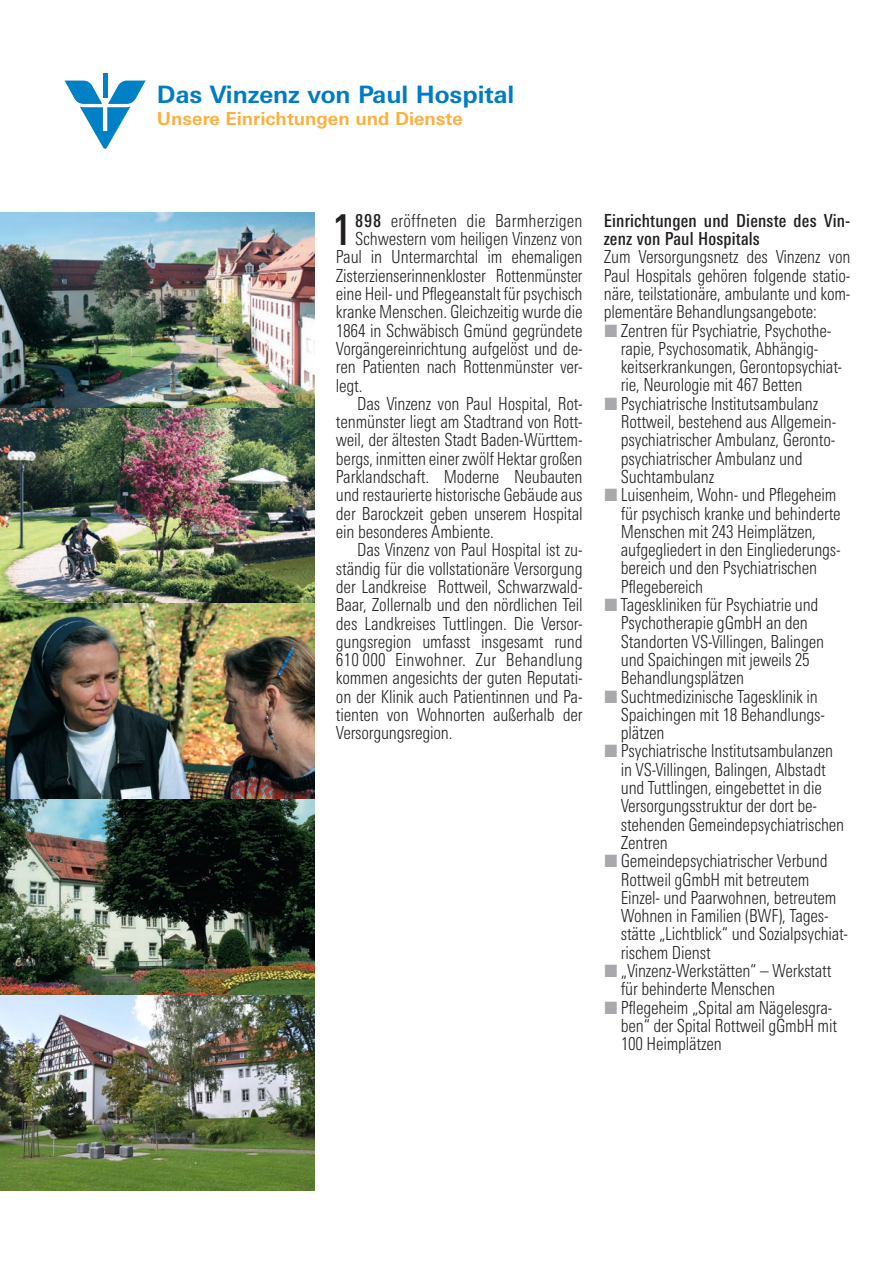
<style>
.page{position:relative;width:893px;height:1263px;background:#fff}
.page>*{position:absolute;margin:0;border:0;box-sizing:border-box;transform-origin:0 0}
.Initiale{font:500 condensed 43.35px "LT Univers";color:#231f20;scale:.96 1}
.Headline_Blau{font:700 24px "LT Univers Basic";color:#007cc2}
.erster_Absatz{font:300 condensed 18px/18.3px "LT Univers";letter-spacing:-.01em;color:#231f20;scale:.96 1}
.Initiale-2{font:300 condensed 18px/18.3px "LT Univers";letter-spacing:-.01em;color:#231f20;text-align:justify;scale:.96 1}
.erster_Absatz-2{font:500 condensed 18px/18.3px "LT Univers";letter-spacing:.01em;color:#231f20;scale:.96 1}
.Subheadline_gelb{font:700 18px "LT Univers Basic";color:#fbb03f}
.Initiale-3{font:300 condensed 18px "LT Univers";letter-spacing:.01em;color:#231f20;scale:.96 1}
.s1{font-weight:500}
.s2{font-family:"European Pi Three";font-weight:400;font-stretch:normal;color:#a8a9ad}
</style>
<div class="page">
<hr style="left:103px;top:73px;width:4px;height:25px;background:#0080c5">
<svg style="left:65px;top:81px;width:81px;height:68px"></svg>
<img style="left:0;top:213px;width:315px;height:195px">
<img style="left:0;top:408px;width:315px;height:196px">
<img style="left:0;top:604px;width:315px;height:195px">
<img style="left:0;top:799px;width:315px;height:196px">
<img style="left:0;top:995px;width:315px;height:196px">
<p class="Headline_Blau" style="left:157px;top:80px;width:359px">Das Vinzenz von Paul Hospital</p>
<p class="Subheadline_gelb" style="left:157px;top:108px;width:307px">Unsere Einrichtungen und Dienste</p>
<p class="Initiale" style="left:332px;top:204px;width:22px">1</p>
<p class="Initiale-3" style="left:355px;top:210px;width:238px"><span class="s1">898</span> eröffneten die Barmherzigen</p>
<p class="Initiale-2" style="left:355px;top:229px;width:238px">Schwestern vom heiligen Vinzenz von</p>
<p class="Initiale-2" style="left:336px;top:248px;width:258px">Paul in Untermarchtal im ehemaligen</p>
<p class="Initiale-2" style="left:336px;top:266px;width:258px">Zisterzienserinnenkloster Rottenmünster</p>
<p class="Initiale-2" style="left:336px;top:284px;width:258px">eine Heil- und Pflegeanstalt für psychisch</p>
<p class="Initiale-2" style="left:336px;top:303px;width:258px">kranke Menschen. Gleichzeitig wurde die</p>
<p class="Initiale-2" style="left:336px;top:321px;width:258px">1864 in Schwäbisch Gmünd gegründete</p>
<p class="Initiale-2" style="left:336px;top:339px;width:258px">Vorgängereinrichtung aufgelöst und de-</p>
<p class="Initiale-2" style="left:336px;top:358px;width:258px">ren Patienten nach Rottenmünster ver-</p>
<p class="Initiale-2" style="left:336px;top:376px;width:29px">legt.</p>
<p class="Initiale-2" style="left:336px;top:394px;width:258px;text-indent:21px">Das Vinzenz von Paul Hospital, Rot&shy;tenmünster liegt am Stadtrand von Rott&shy;weil, der ältesten Stadt Baden-Württem&shy;bergs, inmitten einer zwölf Hektar großen Parklandschaft. Moderne Neubauten und restaurierte historische Gebäude aus der Barockzeit geben unserem Hospital ein besonderes Ambiente.</p>
<p class="Initiale-2" style="left:336px;top:541px;width:258px;text-indent:21px">Das Vinzenz von Paul Hospital ist zu&shy;ständig für die vollstationäre Versorgung der Landkreise Rottweil, Schwarzwald-Baar, Zollernalb und den nördlichen Teil des Landkreises Tuttlingen. Die Versor&shy;gungsregion umfasst insgesamt rund 610 000 Einwohner. Zur Behandlung kommen angesichts der guten Reputati&shy;on der Klinik auch Patientinnen und Pa&shy;tienten von Wohnorten außerhalb der Versorgungsregion.</p>
<p class="erster_Absatz-2" style="left:604px;top:211px;width:258px">Einrichtungen und Dienste des Vin&shy;zenz von Paul Hospitals</p>
<p class="erster_Absatz" style="left:604px;top:248px;width:258px;text-align:justify">Zum Versorgungsnetz des Vinzenz von Paul Hospitals gehören folgende statio&shy;näre, teilstationäre, ambulante und kom&shy;plementäre Behandlungsangebote:</p>
<p class="erster_Absatz" style="left:604px;top:321px;width:239px"><span class="s2">L</span> Zentren für Psychiatrie, Psychothe-</p>
<p class="erster_Absatz" style="left:621px;top:339px;width:207px">rapie, Psychosomatik, Abhängig-</p>
<p class="erster_Absatz" style="left:621px;top:357px;width:232px">keitserkrankungen, Gerontopsychiat&shy;rie, Neurologie mit 467 Betten</p>
<p class="erster_Absatz" style="left:604px;top:394px;width:225px"><span class="s2">L</span> Psychiatrische Institutsambulanz</p>
<p class="erster_Absatz" style="left:621px;top:412px;width:226px">Rottweil, bestehend aus Allgemein-</p>
<p class="erster_Absatz" style="left:621px;top:431px;width:225px">psychiatrischer Ambulanz, Geronto-</p>
<p class="erster_Absatz" style="left:621px;top:449px;width:191px">psychiatrischer Ambulanz und</p>
<p class="erster_Absatz" style="left:621px;top:467px;width:99px">Suchtambulanz</p>
<p class="erster_Absatz" style="left:604px;top:486px;width:244px"><span class="s2">L</span> Luisenheim, Wohn- und Pflegeheim</p>
<p class="erster_Absatz" style="left:621px;top:504px;width:231px">für psychisch kranke und behinderte<br>Menschen mit 243 Heimplätzen, aufgegliedert in den Eingliederungs&shy;bereich und den Psychiatrischen<br>Pflegebereich</p>
<p class="erster_Absatz" style="left:621px;top:595px;width:213px;text-indent:-17px"><span class="s2">L</span> Tageskliniken für Psychiatrie und<br>Psychotherapie gGmbH an den<br>Standorten VS-Villingen, Balingen und Spaichingen mit jeweils 25<br>Behandlungsplätzen</p>
<p class="erster_Absatz" style="left:604px;top:687px;width:224px"><span class="s2">L</span> Suchtmedizinische Tagesklinik in</p>
<p class="erster_Absatz" style="left:621px;top:705px;width:214px">Spaichingen mit 18 Behandlungs-</p>
<p class="erster_Absatz" style="left:621px;top:723px;width:47px">plätzen</p>
<p class="erster_Absatz" style="left:604px;top:742px;width:241px"><span class="s2">L</span> Psychiatrische Institutsambulanzen</p>
<p class="erster_Absatz" style="left:621px;top:760px;width:234px">in VS-Villingen, Balingen, Albstadt und Tuttlingen, eingebettet in die<br>Versorgungsstruktur der dort be&shy;stehenden Gemeindepsychiatrischen<br>Zentren</p>
<p class="erster_Absatz" style="left:604px;top:852px;width:235px"><span class="s2">L</span> Gemeindepsychiatrischer Verbund</p>
<p class="erster_Absatz" style="left:621px;top:870px;width:198px">Rottweil gGmbH mit betreutem</p>
<p class="erster_Absatz" style="left:621px;top:888px;width:226px">Einzel- und Paarwohnen, betreutem</p>
<p class="erster_Absatz" style="left:621px;top:906px;width:218px">Wohnen in Familien (BWF), Tages-</p>
<p class="erster_Absatz" style="left:621px;top:925px;width:238px">stätte „Lichtblick“ und Sozialpsychiat&shy;rischem Dienst</p>
<p class="erster_Absatz" style="left:604px;top:961px;width:239px"><span class="s2">L</span> „Vinzenz-Werkstätten“ – Werkstatt</p>
<p class="erster_Absatz" style="left:621px;top:980px;width:162px">für behinderte Menschen</p>
<p class="erster_Absatz" style="left:604px;top:998px;width:245px;text-align:right"><span class="s2">L</span> Pflegeheim „Spital am Nägelesgra&shy;ben“ der Spital Rottweil gGmbH mit</p>
<p class="erster_Absatz" style="left:621px;top:1035px;width:107px">100 Heimplätzen</p>
</div>
